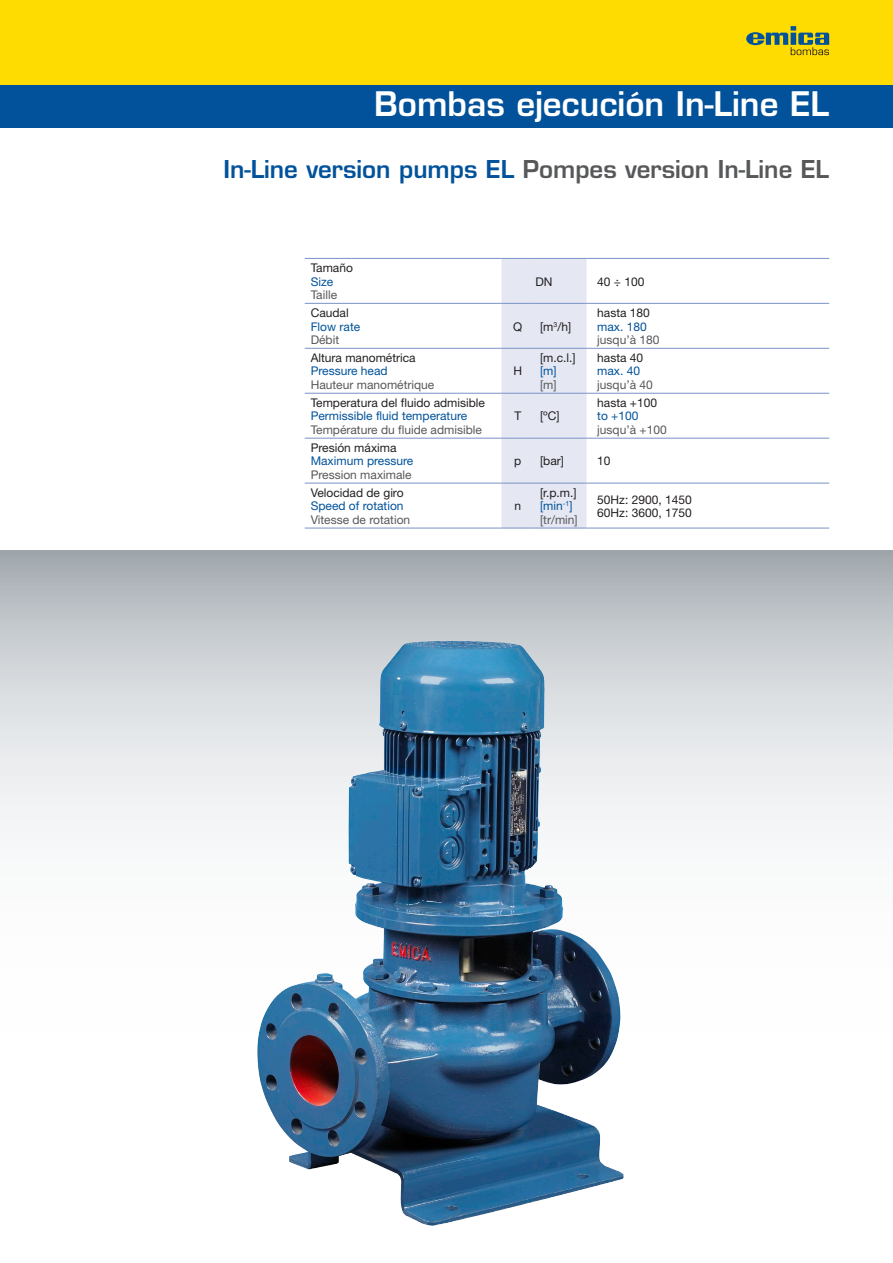
<style>
.page{position:relative;width:893px;height:1263px;background:#fff}
.page>*{position:absolute;margin:0;border:0;box-sizing:border-box;transform-origin:0 0}
.Nombre_ES{font:600 33px "Eurostile LT Std";color:#fff}
.t1{font:600 24px "Eurostile LT Std";color:#57585a}
.t2{font:12px "Helvetica Neue";color:#231f20}
.t3{font:12px "Helvetica Neue";color:#57585a}
.t4{font:12px "Helvetica Neue";color:#01529a}
.s1{color:#01529a}
</style>
<div class="page">
<div style="left:0;top:0;width:893px;height:85px;background:#ffdc01"></div>
<div style="left:0;top:85px;width:893px;height:43px;background:#01529a"></div>
<svg style="left:0;top:551px;width:893px;height:279px;background:#ccd1d4"></svg>
<img style="left:223px;top:616px;width:455px;height:610px">
<div style="left:501px;top:259px;width:86px;height:269px;background:#e5e8f3"></div>
<hr style="left:305px;top:258px;width:196px;height:1px;background:#7a92c4">
<hr style="left:501px;top:258px;width:33px;height:1px;background:#7a92c4">
<hr style="left:534px;top:258px;width:53px;height:1px;background:#7a92c4">
<hr style="left:587px;top:258px;width:242px;height:1px;background:#7a92c4">
<hr style="left:305px;top:303px;width:196px;height:1px;background:#7a92c4">
<hr style="left:501px;top:303px;width:33px;height:1px;background:#7a92c4">
<hr style="left:534px;top:303px;width:53px;height:1px;background:#7a92c4">
<hr style="left:587px;top:303px;width:242px;height:1px;background:#7a92c4">
<hr style="left:305px;top:348px;width:196px;height:1px;background:#7a92c4">
<hr style="left:501px;top:348px;width:33px;height:1px;background:#7a92c4">
<hr style="left:534px;top:348px;width:53px;height:1px;background:#7a92c4">
<hr style="left:587px;top:348px;width:242px;height:1px;background:#7a92c4">
<hr style="left:305px;top:393px;width:196px;height:1px;background:#7a92c4">
<hr style="left:501px;top:393px;width:33px;height:1px;background:#7a92c4">
<hr style="left:534px;top:393px;width:53px;height:1px;background:#7a92c4">
<hr style="left:587px;top:393px;width:242px;height:1px;background:#7a92c4">
<hr style="left:305px;top:438px;width:196px;height:1px;background:#7a92c4">
<hr style="left:501px;top:438px;width:33px;height:1px;background:#7a92c4">
<hr style="left:534px;top:438px;width:53px;height:1px;background:#7a92c4">
<hr style="left:587px;top:438px;width:242px;height:1px;background:#7a92c4">
<hr style="left:305px;top:483px;width:196px;height:1px;background:#7a92c4">
<hr style="left:501px;top:483px;width:33px;height:1px;background:#7a92c4">
<hr style="left:534px;top:483px;width:53px;height:1px;background:#7a92c4">
<hr style="left:587px;top:483px;width:242px;height:1px;background:#7a92c4">
<hr style="left:305px;top:528px;width:196px;height:1px;background:#7a92c4">
<hr style="left:501px;top:528px;width:33px;height:1px;background:#7a92c4">
<hr style="left:534px;top:528px;width:53px;height:1px;background:#7a92c4">
<hr style="left:587px;top:528px;width:242px;height:1px;background:#7a92c4">
<svg style="left:746px;top:26px;width:83px;height:29px"></svg>
<p class="Nombre_ES" style="left:374px;top:83px;width:456px">Bombas ejecución In-Line EL</p>
<p class="t1" style="left:223px;top:154px;width:607px"><span class="s1">In-Line version pumps EL</span> Pompes version In-Line EL</p>
<p class="t2" style="left:311px;top:261px;width:44px">Tamaño</p>
<p class="t4" style="left:311px;top:274px;width:24px">Size</p>
<p class="t3" style="left:311px;top:288px;width:28px">Taille</p>
<p class="t2" style="left:311px;top:306px;width:40px">Caudal</p>
<p class="t4" style="left:311px;top:319px;width:51px">Flow rate</p>
<p class="t3" style="left:311px;top:333px;width:30px">Débit</p>
<p class="t2" style="left:311px;top:351px;width:106px">Altura manométrica</p>
<p class="t4" style="left:311px;top:364px;width:78px">Pressure head</p>
<p class="t3" style="left:311px;top:378px;width:125px">Hauteur manométrique</p>
<p class="t2" style="left:311px;top:395px;width:176px">Temperatura del fluido admisible</p>
<p class="t4" style="left:311px;top:409px;width:158px">Permissible fluid temperature</p>
<p class="t3" style="left:311px;top:422px;width:173px">Température du fluide admisible</p>
<p class="t2" style="left:311px;top:440px;width:87px">Presión máxima</p>
<p class="t4" style="left:311px;top:454px;width:104px">Maximum pressure</p>
<p class="t3" style="left:311px;top:467px;width:102px">Pression maximale</p>
<p class="t2" style="left:311px;top:485px;width:94px">Velocidad de giro</p>
<p class="t4" style="left:311px;top:499px;width:94px">Speed of rotation</p>
<p class="t3" style="left:311px;top:512px;width:101px">Vitesse de rotation</p>
<p class="t2" style="left:535px;top:274px;width:19px">DN</p>
<p class="t2" style="left:597px;top:274px;width:49px">40 ÷ 100</p>
<p class="t2" style="left:513px;top:319px;width:11px">Q</p>
<p class="t2" style="left:540px;top:319px;width:33px">[m<sup>3</sup>/h]</p>
<p class="t2" style="left:513px;top:364px;width:10px">H</p>
<p class="t2" style="left:540px;top:351px;width:37px">[m.c.l.]</p>
<p class="t4" style="left:540px;top:364px;width:18px">[m]</p>
<p class="t3" style="left:540px;top:378px;width:18px">[m]</p>
<p class="t2" style="left:514px;top:409px;width:8px">T</p>
<p class="t2" style="left:540px;top:409px;width:21px">[ºC]</p>
<p class="t2" style="left:597px;top:306px;width:54px">hasta 180</p>
<p class="t4" style="left:597px;top:319px;width:51px">max. 180</p>
<p class="t3" style="left:597px;top:333px;width:64px">jusqu’à 180</p>
<p class="t2" style="left:597px;top:351px;width:48px">hasta 40</p>
<p class="t4" style="left:597px;top:364px;width:44px">max. 40</p>
<p class="t3" style="left:597px;top:378px;width:57px">jusqu’à 40</p>
<p class="t2" style="left:597px;top:395px;width:61px">hasta +100</p>
<p class="t4" style="left:597px;top:409px;width:43px">to +100</p>
<p class="t3" style="left:597px;top:422px;width:71px">jusqu’à +100</p>
<p class="t2" style="left:514px;top:454px;width:9px">p</p>
<p class="t2" style="left:540px;top:454px;width:25px">[bar]</p>
<p class="t2" style="left:597px;top:454px;width:15px">10</p>
<p class="t2" style="left:514px;top:499px;width:8px">n</p>
<p class="t2" style="left:540px;top:485px;width:38px">[r.p.m.]</p>
<p class="t4" style="left:540px;top:499px;width:34px">[min<sup>-1</sup>]</p>
<p class="t3" style="left:540px;top:512px;width:39px">[tr/min]</p>
<p class="t2" style="left:597px;top:492px;width:96px">50Hz: 2900, 1450</p>
<p class="t2" style="left:597px;top:506px;width:96px">60Hz: 3600, 1750</p>
</div>
